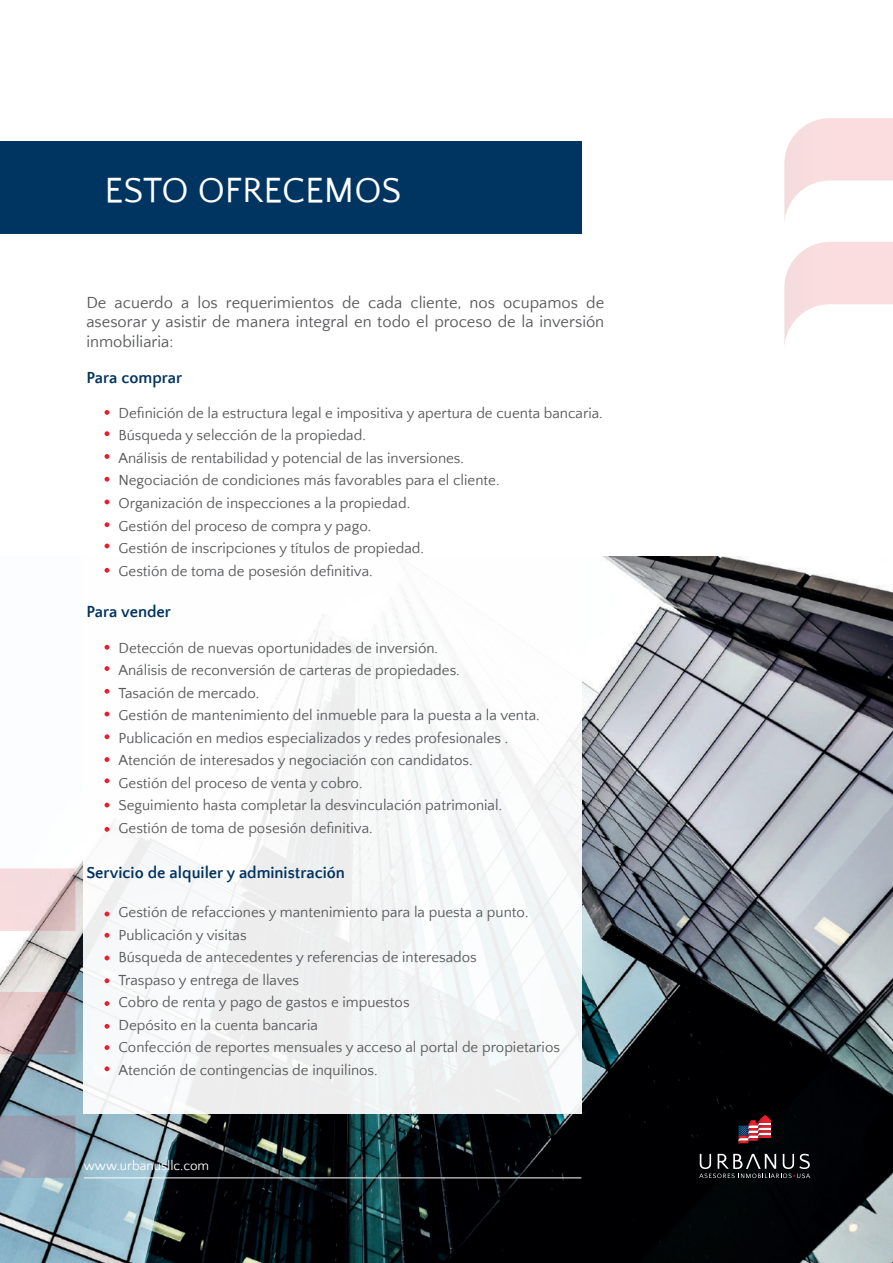
<style>
.page{position:relative;width:893px;height:1263px;background:#fff}
.page>*{position:absolute;margin:0;border:0;box-sizing:border-box;transform-origin:0 0}
.t1{font:36px "Quattrocento Sans";color:#fff}
.t2{font:16.5px/19.8px "Quattrocento Sans";color:#57585a;text-align:justify}
.t3{font:700 16.5px "Quattrocento Sans";color:#003361}
.t4{font:15px/22.5px "Quattrocento Sans";color:#57585a}
.t5{font:13.5px "Quattrocento Sans";color:#fff}
</style>
<div class="page">
<img style="left:0;top:557px;width:893px;height:706px">
<div style="left:83px;top:363px;width:498px;height:751px;background:linear-gradient(to right,#fafbfb,#f8f9f9)"></div>
<svg style="left:105px;top:410px;width:4px;height:5px"></svg>
<svg style="left:105px;top:431px;width:4px;height:5px"></svg>
<svg style="left:105px;top:454px;width:4px;height:5px"></svg>
<svg style="left:105px;top:477px;width:4px;height:5px"></svg>
<svg style="left:105px;top:499px;width:4px;height:5px"></svg>
<svg style="left:105px;top:522px;width:4px;height:5px"></svg>
<svg style="left:105px;top:543px;width:4px;height:5px"></svg>
<svg style="left:105px;top:568px;width:4px;height:5px"></svg>
<svg style="left:105px;top:645px;width:4px;height:5px"></svg>
<svg style="left:105px;top:666px;width:4px;height:5px"></svg>
<svg style="left:105px;top:689px;width:4px;height:5px"></svg>
<svg style="left:105px;top:712px;width:4px;height:4px"></svg>
<svg style="left:105px;top:734px;width:4px;height:5px"></svg>
<svg style="left:105px;top:757px;width:4px;height:5px"></svg>
<svg style="left:105px;top:778px;width:4px;height:5px"></svg>
<svg style="left:105px;top:803px;width:4px;height:4px"></svg>
<svg style="left:105px;top:827px;width:4px;height:5px"></svg>
<svg style="left:105px;top:911px;width:4px;height:5px"></svg>
<svg style="left:105px;top:933px;width:4px;height:5px"></svg>
<svg style="left:105px;top:955px;width:4px;height:5px"></svg>
<svg style="left:105px;top:978px;width:4px;height:5px"></svg>
<svg style="left:105px;top:1001px;width:4px;height:5px"></svg>
<svg style="left:105px;top:1024px;width:4px;height:5px"></svg>
<svg style="left:105px;top:1045px;width:4px;height:5px"></svg>
<svg style="left:105px;top:1066px;width:4px;height:5px"></svg>
<hr style="left:84px;top:1177px;width:497px;height:1px;background:#fff">
<svg style="left:738px;top:1115px;width:33px;height:30px"></svg>
<svg style="left:699px;top:1154px;width:111px;height:24px;background:#353738"></svg>
<svg style="left:0;top:868px;width:75px;height:108px;background:#ddcdcd"></svg>
<svg style="left:0;top:992px;width:75px;height:108px;background:#88878e"></svg>
<svg style="left:0;top:1115px;width:75px;height:108px;background:#94a6b6"></svg>
<svg style="left:784px;top:118px;width:109px;height:103px"></svg>
<svg style="left:784px;top:242px;width:109px;height:103px"></svg>
<div style="left:0;top:142px;width:581px;height:92px;background:#003562"></div>
<h1 class="t1" style="left:105px;top:171px;width:298px">ESTO OFRECEMOS</h1>
<p class="t2" style="left:86px;top:293px;width:519px">De acuerdo a los requerimientos de cada cliente, nos ocupamos de asesorar y asistir de manera integral en todo el proceso de la inversión inmobiliaria:</p>
<p class="t3" style="left:86px;top:369px;width:98px">Para comprar</p>
<p class="t4" style="left:118px;top:402px;width:486px">Definición de la estructura legal e impositiva y apertura de cuenta bancaria.<br>Búsqueda y selección de la propiedad.<br>Análisis de rentabilidad y potencial de las inversiones.<br>Negociación de condiciones más favorables para el cliente.<br>Organización de inspecciones a la propiedad.<br>Gestión del proceso de compra y pago.<br>Gestión de inscripciones y títulos de propiedad.<br>Gestión de toma de posesión definitiva.</p>
<p class="t3" style="left:86px;top:603px;width:86px">Para vender</p>
<p class="t4" style="left:118px;top:637px;width:423px">Detección de nuevas oportunidades de inversión.<br>Análisis de reconversión de carteras de propiedades.<br>Tasación de mercado.<br>Gestión de mantenimiento del inmueble para la puesta a la venta.<br>Publicación en medios especializados y redes profesionales .<br>Atención de interesados y negociación con candidatos.<br>Gestión del proceso de venta y cobro.<br>Seguimiento hasta completar la desvinculación patrimonial.<br>Gestión de toma de posesión definitiva.</p>
<p class="t3" style="left:86px;top:864px;width:260px">Servicio de alquiler y administración</p>
<p class="t4" style="left:118px;top:901px;width:443px">Gestión de refacciones y mantenimiento para la puesta a punto.<br>Publicación y visitas<br>Búsqueda de antecedentes y referencias de interesados<br>Traspaso y entrega de llaves<br>Cobro de renta y pago de gastos e impuestos<br>Depósito en la cuenta bancaria<br>Confección de reportes mensuales y acceso al portal de propietarios Atención de contingencias de inquilinos.</p>
<p class="t5" style="left:84px;top:1158px;width:127px">www.urbanusllc.com</p>
</div>
